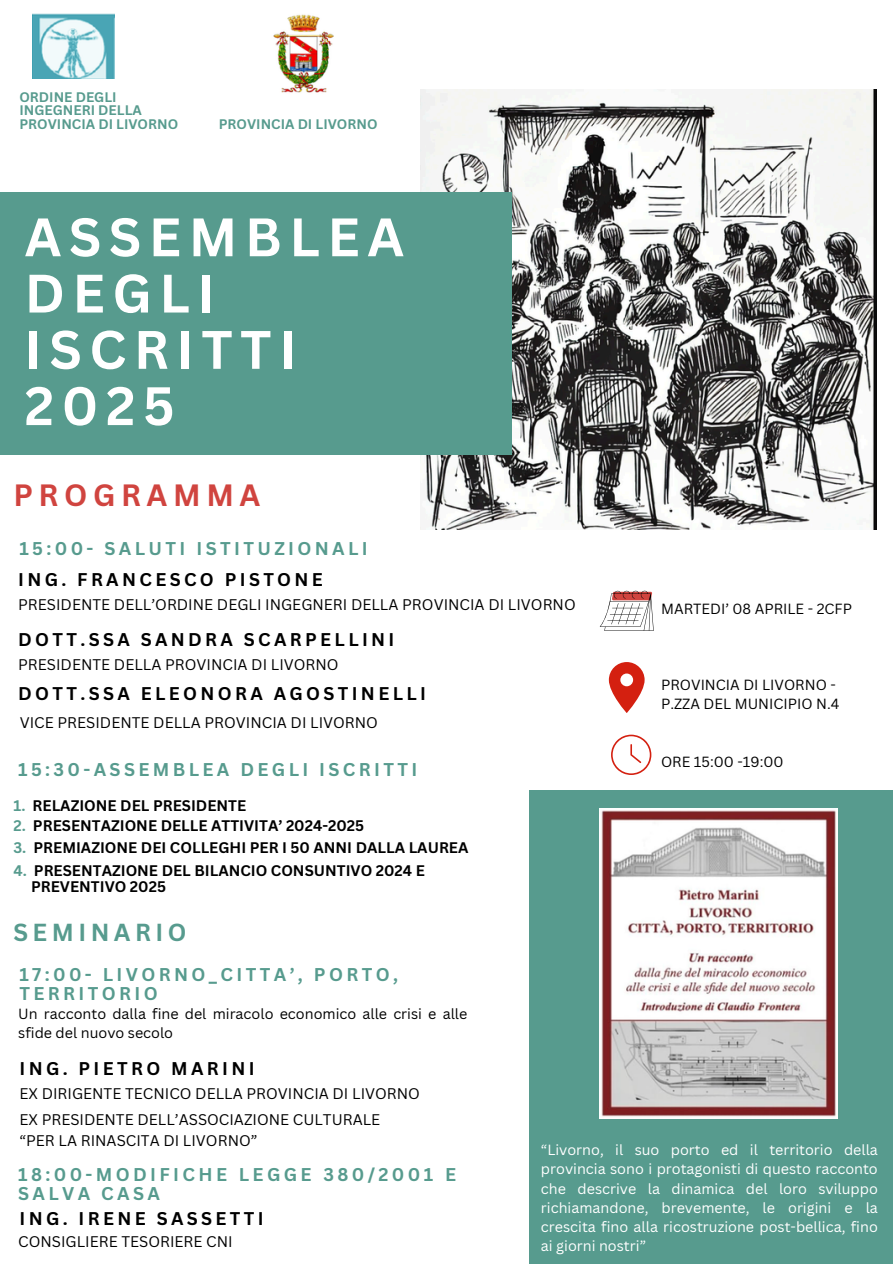
<style>
.page{position:relative;width:894px;height:1264px;background:#fff}
.page>*{position:absolute;margin:0;border:0;box-sizing:border-box;transform-origin:0 0}
.t1{font:700 52.95px/56.2px "Canva Sans";letter-spacing:.14em;color:#fff}
.t2{font:700 30px "Canva Sans";letter-spacing:.185em;color:#d0443f}
.t3{font:700 24px "Canva Sans";letter-spacing:.185em;color:#579b8e}
.t4{font:700 18px/19.2px "Canva Sans";letter-spacing:.185em;color:#579b8e}
.t5{font:700 17.85px "Canva Sans";letter-spacing:.185em;color:#000}
.t6{font:15px/20.7px "Canva Sans";color:#000}
.t7{font:700 15px "Canva Sans";color:#000}
.t8{font:700 15px "Canva Sans";color:#579b8e}
.t9{font:14.4px/19.2px "Canva Sans";color:#fff;text-align:justify}
.t10{font:14.4px/19.2px "Canva Sans";color:#000}
.t11{font:700 13.5px/13.5px "Canva Sans";color:#579b8e}
.s1{color:#579b8e}
</style>
<div class="page">
<img style="left:420px;top:90px;width:456px;height:440px">
<div style="left:0;top:192px;width:512px;height:263px;background:#579b8e"></div>
<div style="left:528px;top:790px;width:364px;height:473px;background:#579b8e"></div>
<img style="left:33px;top:14px;width:82px;height:64px">
<img style="left:273px;top:14px;width:61px;height:79px">
<svg style="left:599px;top:590px;width:54px;height:41px"></svg>
<svg style="left:608px;top:662px;width:36px;height:50px"></svg>
<svg style="left:611px;top:734px;width:40px;height:41px"></svg>
<img style="left:599px;top:809px;width:238px;height:309px">
<p class="t11" style="left:19px;top:90px;width:160px">ORDINE DEGLI<br>INGEGNERI DELLA<br>PROVINCIA DI LIVORNO</p>
<h4 class="t11" style="left:219px;top:117px;width:160px">PROVINCIA DI LIVORNO</h4>
<p class="t1" style="left:25px;top:207px;width:381px">ASSEMBLEA<br>DEGLI<br>ISCRITTI<br>2025</p>
<h5 class="t2" style="left:13px;top:474px;width:248px">PROGRAMMA</h5>
<h6 class="t4" style="left:19px;top:538px;width:350px">15:00- SALUTI ISTITUZIONALI</h6>
<h5 class="t5" style="left:18px;top:567px;width:306px">ING. FRANCESCO PISTONE</h5>
<p class="t6" style="left:18px;top:593px;width:559px">PRESIDENTE DELL’ORDINE DEGLI INGEGNERI DELLA PROVINCIA DI LIVORNO</p>
<h4 class="t5" style="left:18px;top:627px;width:377px">DOTT.SSA SANDRA SCARPELLINI</h4>
<h6 class="t6" style="left:18px;top:654px;width:322px">PRESIDENTE DELLA PROVINCIA DI LIVORNO</h6>
<p class="t5" style="left:18px;top:680px;width:409px">DOTT.SSA ELEONORA AGOSTINELLI</p>
<p class="t6" style="left:20px;top:712px;width:359px">VICE PRESIDENTE DELLA PROVINCIA DI LIVORNO</p>
<h6 class="t4" style="left:18px;top:759px;width:400px">15:30-ASSEMBLEA DEGLI ISCRITTI</h6>
<h4 class="t8" style="left:13px;top:794px;width:13px">1.</h4>
<h6 class="t7" style="left:33px;top:794px;width:215px">RELAZIONE DEL PRESIDENTE</h6>
<h6 class="t8" style="left:13px;top:815px;width:14px">2.</h6>
<p class="t7" style="left:33px;top:815px;width:332px">PRESENTAZIONE DELLE ATTIVITA’ 2024-2025</p>
<h4 class="t7" style="left:13px;top:837px;width:456px"><span class="s1">3.</span> PREMIAZIONE DEI COLLEGHI PER I 50 ANNI DALLA LAUREA</h4>
<h4 class="t7" style="left:13px;top:860px;width:413px"><span class="s1">4.</span> PRESENTAZIONE DEL BILANCIO CONSUNTIVO 2024 E</h4>
<p class="t7" style="left:31px;top:875px;width:136px">PREVENTIVO 2025</p>
<p class="t3" style="left:13px;top:915px;width:174px">SEMINARIO</p>
<p class="t4" style="left:19px;top:963px;width:380px">17:00- LIVORNO_CITTA’, PORTO,<br>TERRITORIO</p>
<h4 class="t10" style="left:18px;top:1004px;width:450px">Un racconto dalla fine del miracolo economico alle crisi e alle sfide del nuovo secolo</h4>
<p class="t5" style="left:19px;top:1055px;width:236px">ING. PIETRO MARINI</p>
<h1 class="t10" style="left:661px;top:598px;width:192px">MARTEDI’ 08 APRILE - 2CFP</h1>
<h2 class="t10" style="left:661px;top:675px;width:180px">PROVINCIA DI LIVORNO -<br>P.ZZA DEL MUNICIPIO N.4</h2>
<h4 class="t10" style="left:661px;top:751px;width:124px">ORE 15:00 -19:00</h4>
<p class="t6" style="left:19px;top:1082px;width:402px">EX DIRIGENTE TECNICO DELLA PROVINCIA DI LIVORNO</p>
<p class="t6" style="left:19px;top:1109px;width:362px">EX PRESIDENTE DELL’ASSOCIAZIONE CULTURALE “PER LA RINASCITA DI LIVORNO”</p>
<h5 class="t4" style="left:18px;top:1164px;width:439px">18:00-MODIFICHE LEGGE 380/2001 E<br>SALVA CASA</h5>
<p class="t5" style="left:19px;top:1205px;width:245px">ING. IRENE SASSETTI</p>
<h3 class="t6" style="left:18px;top:1231px;width:216px">CONSIGLIERE TESORIERE CNI</h3>
<h6 class="t9" style="left:541px;top:1139px;width:338px">“Livorno, il suo porto ed il territorio della provincia sono i protagonisti di questo racconto che descrive la dinamica del loro sviluppo richiamandone, brevemente, le origini e la crescita fino alla ricostruzione post-bellica, fino ai giorni nostri”</h6>
</div>
